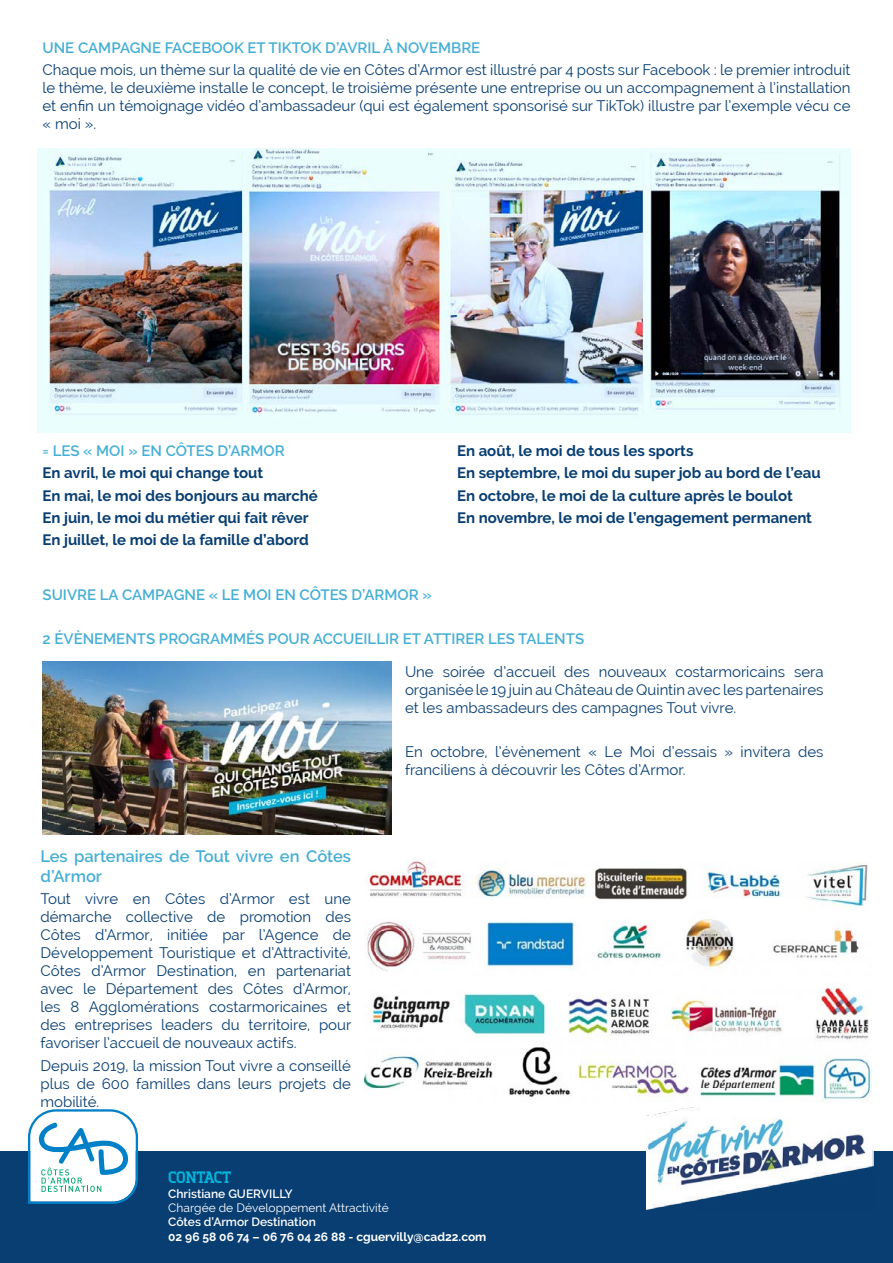
<style>
.page{position:relative;width:893px;height:1263px;background:#fff}
.page>*{position:absolute;margin:0;border:0;box-sizing:border-box;transform-origin:0 0}
.t1{font:600 16.5px/19.8px "Raleway";color:#45aed5}
.t2{font:800 16.5px "Tertre";letter-spacing:-.01em;color:#00b8de}
.t3{font:15px/18px "Raleway";color:#083e72;text-align:justify}
.t4{font:700 15px/22.2px "Raleway";color:#083e72}
.t5{font:600 15px "Raleway";color:#45aed5}
.t6{font:600 12px "Raleway";color:#fff}
.t7{font:700 12px "Raleway";color:#fff}
.t8{font:12px "Raleway";color:#fff}
</style>
<div class="page">
<div style="left:0;top:1152px;width:893px;height:111px;background:#083e72"></div>
<svg style="left:28px;top:1109px;width:110px;height:95px"></svg>
<img style="left:646px;top:1107px;width:227px;height:102px">
<img style="left:38px;top:148px;width:813px;height:284px">
<img style="left:43px;top:662px;width:349px;height:172px">
<img style="left:364px;top:861px;width:508px;height:241px">
<p class="t5" style="left:43px;top:39px;width:439px">UNE CAMPAGNE FACEBOOK ET TIKTOK D’AVRIL À NOVEMBRE</p>
<p class="t3" style="left:43px;top:61px;width:809px">Chaque mois, un thème sur la qualité de vie en Côtes d’Armor est illustré par 4 posts sur Facebook : le premier introduit le thème, le deuxième installe le concept, le troisième présente une entreprise ou un accompagnement à l’installation et enfin un témoignage vidéo d’ambassadeur (qui est également sponsorisé sur TikTok) illustre par l’exemple vécu ce « moi ».</p>
<p class="t5" style="left:43px;top:442px;width:244px">= LES « MOI » EN CÔTES D’ARMOR</p>
<p class="t4" style="left:43px;top:462px;width:277px">En avril, le moi qui change tout<br>En mai, le moi des bonjours au marché En juin, le moi du métier qui fait rêver En juillet, le moi de la famille d’abord</p>
<p class="t4" style="left:457px;top:440px;width:365px">En août, le moi de tous les sports<br>En septembre, le moi du super job au bord de l’eau En octobre, le moi de la culture après le boulot<br>En novembre, le moi de l’engagement permanent</p>
<p class="t5" style="left:43px;top:586px;width:391px">SUIVRE LA CAMPAGNE « LE MOI EN CÔTES D’ARMOR »</p>
<p class="t5" style="left:43px;top:631px;width:543px">2 ÉVÈNEMENTS PROGRAMMÉS POUR ACCUEILLIR ET ATTIRER LES TALENTS</p>
<p class="t1" style="left:40px;top:847px;width:312px">Les partenaires de Tout vivre en Côtes d’Armor</p>
<p class="t3" style="left:40px;top:890px;width:312px">Tout vivre en Côtes d’Armor est une démarche collective de promotion des Côtes d’Armor, initiée par l’Agence de Développement Touristique et d’Attractivité, Côtes d’Armor Destination, en partenariat avec le Département des Côtes d’Armor, les 8 Agglomérations costarmoricaines et des entreprises leaders du territoire, pour favoriser l’accueil de nouveaux actifs.</p>
<p class="t3" style="left:40px;top:1056px;width:312px">Depuis 2019, la mission Tout vivre a conseillé plus de 600 familles dans leurs projets de mobilité.</p>
<p class="t3" style="left:405px;top:662px;width:420px">Une soirée d’accueil des nouveaux costarmoricains sera organisée le 19 juin au Château de Quintin avec les partenaires et les ambassadeurs des campagnes Tout vivre.</p>
<p class="t3" style="left:405px;top:743px;width:420px">En octobre, l’évènement « Le Moi d’essais » invitera des franciliens à découvrir les Côtes d’Armor.</p>
<p class="t2" style="left:168px;top:1167px;width:65px">CONTACT</p>
<p class="t6" style="left:168px;top:1186px;width:126px">Christiane GUERVILLY</p>
<p class="t8" style="left:168px;top:1201px;width:222px">Chargée de Développement Attractivité</p>
<p class="t6" style="left:168px;top:1215px;width:149px">Côtes d’Armor Destination</p>
<p class="t7" style="left:168px;top:1230px;width:320px">02 96 58 06 74 – 06 76 04 26 88 - cguervilly@cad22.com</p>
</div>
